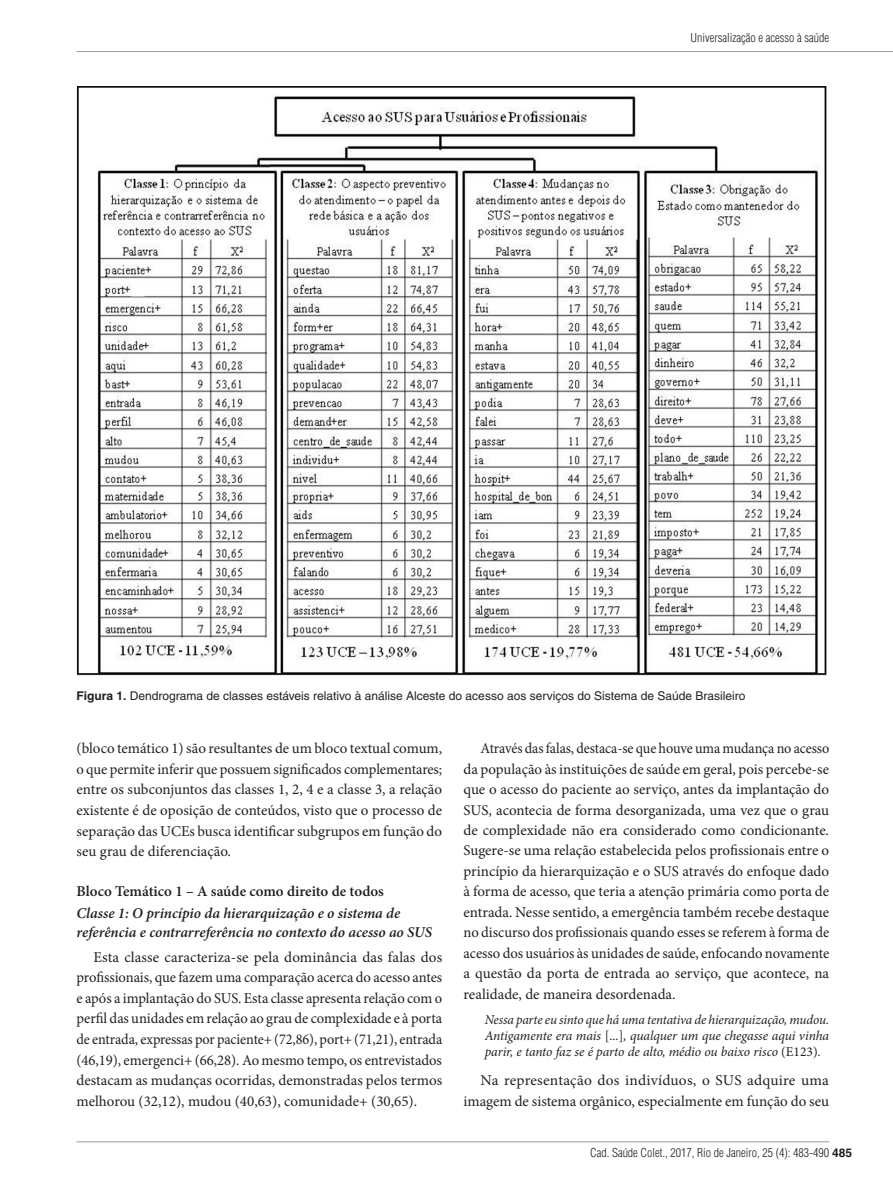
<style>
.page{position:relative;width:893px;height:1191px;background:#fff}
.page>*{position:absolute;margin:0;border:0;box-sizing:border-box;transform-origin:0 0}
.Paragraph{font:15px/20.5px "Minion Pro";color:#231f20;text-align:justify}
.Paragraph-2{font:15px/20.4px "Minion Pro";color:#231f20;text-align:justify;scale:.95 1}
.Heading3Alt{font:italic 600 15px/18.3px "Minion Pro";letter-spacing:-.005em;color:#231f20}
.Heading2{font:600 15px "Minion Pro";color:#231f20}
.BlockQuote-Italico{font:italic 13.5px/16.4px "Minion Pro";letter-spacing:-.005em;color:#231f20;text-align:justify}
.FigureCaption{font:12px "Helvetica";color:#231f20}
.t1{font:300 condensed 12px "Helvetica";color:#231f20}
.s1{font-weight:700}
.s2{font-style:normal}
.s3{font-weight:700;font-stretch:normal}
</style>
<div class="page">
<hr style="left:77px;top:51px;width:816px;height:1px;background:#6d6f71">
<hr style="left:77px;top:1141px;width:752px;height:1px;background:#6d6f71">
<img style="left:77px;top:86px;width:750px;height:590px">
<p class="t1" style="left:690px;top:30px;width:140px">Universalização e acesso à saúde</p>
<p class="FigureCaption" style="left:77px;top:689px;width:670px"><span class="s1">Figura 1.</span> Dendrograma de classes estáveis relativo à análise Alceste do acesso aos serviços do Sistema de Saúde Brasileiro</p>
<p class="Paragraph" style="left:77px;top:738px;width:367px">(bloco temático 1) são resultantes de um bloco textual comum, o que permite inferir que possuem significados complementares; entre os subconjuntos das classes 1, 2, 4 e a classe 3, a relação existente é de oposição de conteúdos, visto que o processo de separação das UCEs busca identificar subgrupos em função do seu grau de diferenciação.</p>
<p class="Heading2" style="left:77px;top:880px;width:309px">Bloco Temático 1 – A saúde como direito de todos</p>
<p class="Heading3Alt" style="left:77px;top:904px;width:357px">Classe 1: O princípio da hierarquização e o sistema de referência e contrarreferência no contexto do acesso ao SUS</p>
<p class="Paragraph" style="left:77px;top:946px;width:367px;text-indent:17px">Esta classe caracteriza-se pela dominância das falas dos profissionais, que fazem uma comparação acerca do acesso antes e após a implantação do SUS. Esta classe apresenta relação com o perfil das unidades em relação ao grau de complexidade e à porta de entrada, expressas por paciente+ (72,86), port+ (71,21), entrada (46,19), emergenci+ (66,28). Ao mesmo tempo, os entrevistados destacam as mudanças ocorridas, demonstradas pelos termos melhorou (32,12), mudou (40,63), comunidade+ (30,65).</p>
<p class="Paragraph-2" style="left:463px;top:738px;width:387px;text-indent:17px">Através das falas, destaca-se que houve uma mudança no acesso da população às instituições de saúde em geral, pois percebe-se que o acesso do paciente ao serviço, antes da implantação do SUS, acontecia de forma desorganizada, uma vez que o grau de complexidade não era considerado como condicionante.<br>Sugere-se uma relação estabelecida pelos profissionais entre o princípio da hierarquização e o SUS através do enfoque dado à forma de acesso, que teria a atenção primária como porta de entrada. Nesse sentido, a emergência também recebe destaque no discurso dos profissionais quando esses se referem à forma de acesso dos usuários às unidades de saúde, enfocando novamente a questão da porta de entrada ao serviço, que acontece, na realidade, de maneira desordenada.</p>
<p class="BlockQuote-Italico" style="left:485px;top:1011px;width:346px">Nessa parte eu sinto que há uma tentativa de hierarquização, mudou.<br>Antigamente era mais <span class="s2">[...]</span>, qualquer um que chegasse aqui vinha parir, e tanto faz se é parto de alto, médio ou baixo risco <span class="s2">(E123)</span>.</p>
<p class="Paragraph" style="left:463px;top:1070px;width:367px;text-align:right">Na representação dos indivíduos, o SUS adquire uma imagem de sistema orgânico, especialmente em função do seu</p>
<p class="t1" style="left:590px;top:1145px;width:264px">Cad. Saúde Colet., 2017, Rio de Janeiro, 25 (4): 483-490 <span class="s3">485</span></p>
</div>
